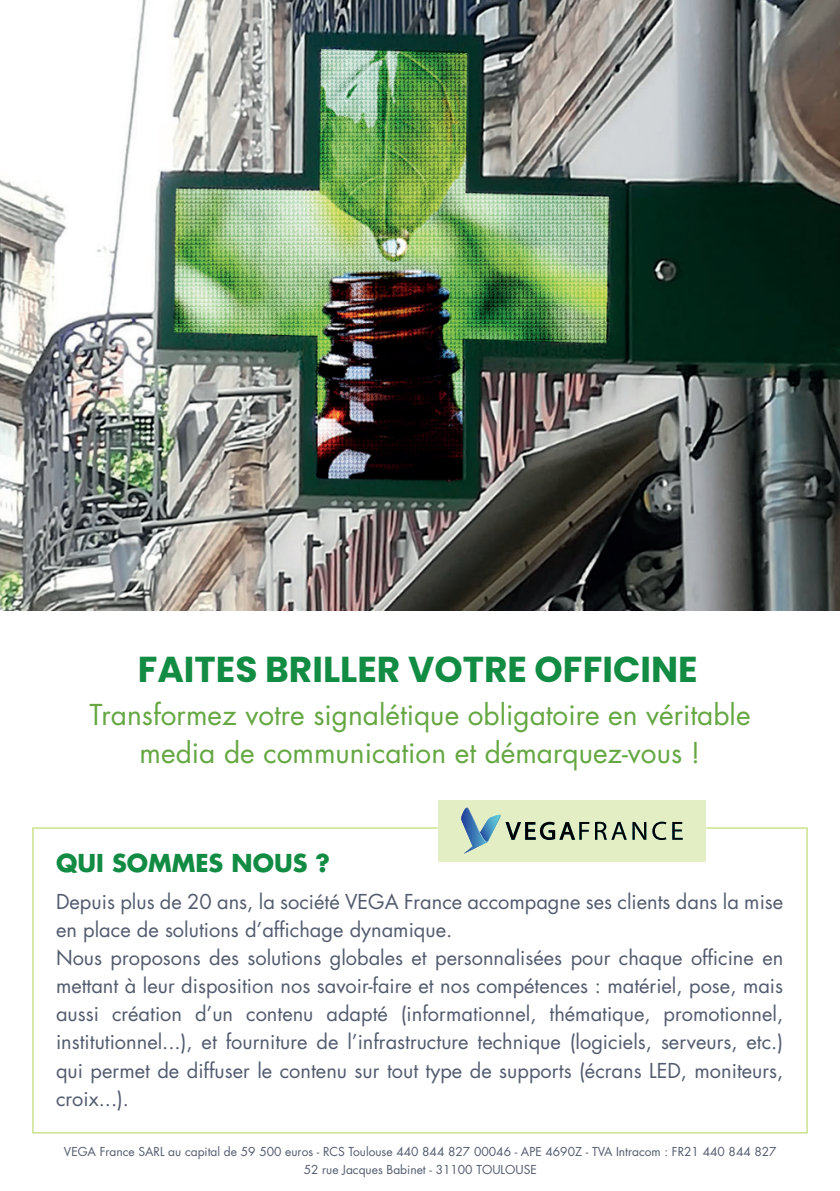
<style>
.page{position:relative;width:840px;height:1191px;background:#fff}
.page>*{position:absolute;margin:0;border:0;box-sizing:border-box;transform-origin:0 0}
.t1{font:700 36px "Poppins";color:#128b43}
.t2{font:28px/38px "Futura Std";color:#65a743;text-align:center}
.t3{font:700 24px "Futura Std";color:#128b43}
.t4{font:20px/28px "Futura Std";color:#525b6e}
.t5{font:12px/18px "Futura Std";color:#525b6e;text-align:center}
</style>
<div class="page">
<img style="left:0;top:0;width:839px;height:611px">
<div style="left:32px;top:827px;width:775px;height:306px;border:2px solid #cde18d"></div>
<div style="left:438px;top:800px;width:267px;height:61px;background:#e4eec5"></div>
<svg style="left:632px;top:822px;width:14px;height:17px"></svg>
<svg style="left:652px;top:821px;width:14px;height:19px"></svg>
<svg style="left:672px;top:822px;width:10px;height:17px"></svg>
<svg style="left:461px;top:807px;width:165px;height:47px"></svg>
<h1 class="t1" style="left:138px;top:648px;width:561px">FAITES BRILLER VOTRE OFFICINE</h1>
<h2 class="t2" style="left:89px;top:696px;width:662px">Transformez votre signalétique obligatoire en véritable media de communication et démarquez-vous !</h2>
<p class="t3" style="left:56px;top:847px;width:275px">QUI SOMMES NOUS ?</p>
<p class="t4" style="left:56px;top:888px;width:728px">Depuis plus de 20 ans, la société VEGA France accompagne ses clients dans la mise en place de solutions d’affichage dynamique.<br>Nous proposons des solutions globales et personnalisées pour chaque officine en mettant à leur disposition nos savoir-faire et nos compétences : matériel, pose, mais aussi création d’un contenu adapté (informationnel, thématique, promotionnel, institutionnel...), et fourniture de l’infrastructure technique (logiciels, serveurs, etc.) qui permet de diffuser le contenu sur tout type de supports (écrans LED, moniteurs, croix...).</p>
<p class="t5" style="left:64px;top:1142px;width:714px">VEGA France SARL au capital de 59 500 euros - RCS Toulouse 440 844 827 00046 - APE 4690Z - TVA Intracom : FR21 440 844 827<br>52 rue Jacques Babinet - 31100 TOULOUSE</p>
</div>
